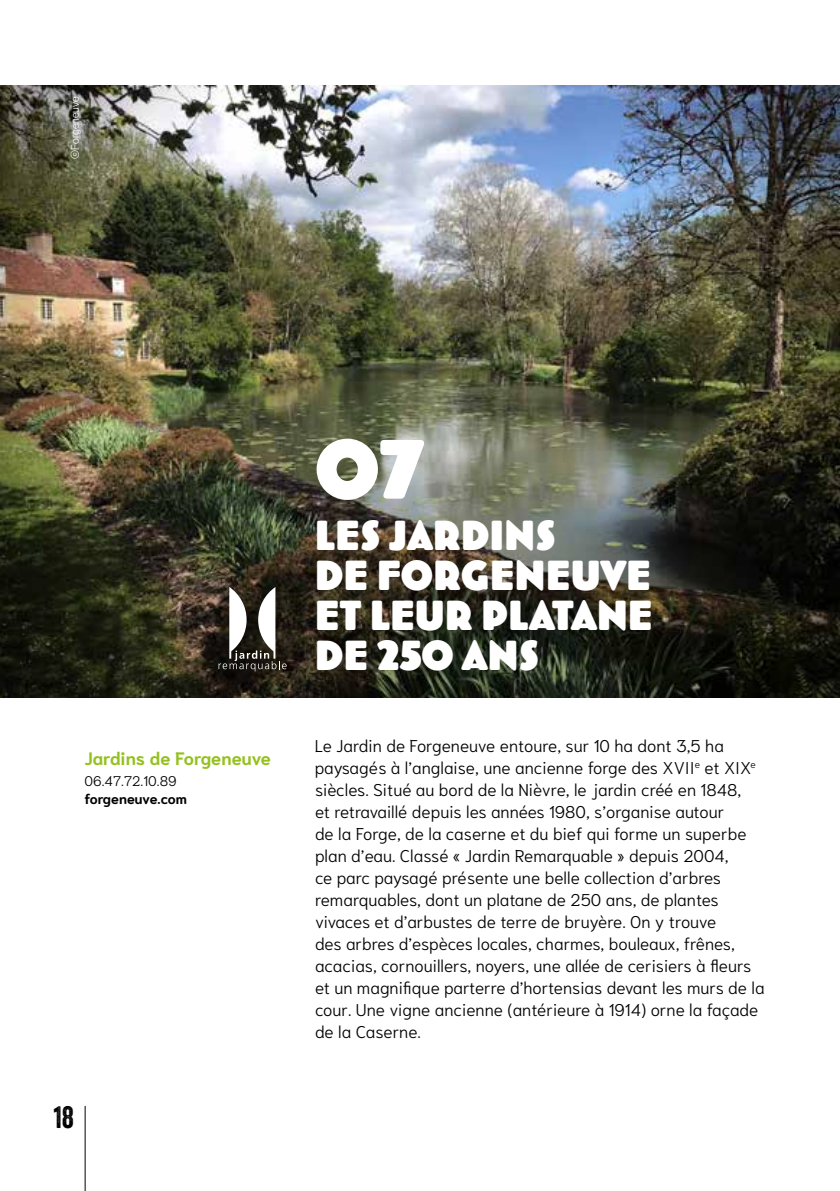
<style>
.page{position:relative;width:840px;height:1191px;background:#fff}
.page>*{position:absolute;margin:0;border:0;box-sizing:border-box;transform-origin:0 0}
.t1{font:80px "Bovine Round MVB";color:#fff}
.t2{font:40px/40px "Bovine Round MVB";color:#fff}
.t3{font:30px "Veneer";color:#000}
.t4{font:700 18px "Niramit";color:#95c11f}
.t5{font:300 17px/22px "Niramit";color:#000}
.t6{font:300 14px "Niramit";color:#000}
.t7{font:700 14px "Niramit";color:#000}
.t8{font:11px "SF Pro";color:#fff}
</style>
<div class="page">
<hr style="left:85px;top:1106px;width:1px;height:85px;background:#000">
<img style="left:0;top:85px;width:839px;height:337px">
<img style="left:0;top:422px;width:839px;height:275px">
<svg style="left:218px;top:587px;width:68px;height:84px"></svg>
<p class="t8" style="left:69px;top:159px;width:64px;rotate:-90deg">©Forgeneuve</p>
<p class="t4" style="left:85px;top:748px;width:188px">Jardins de Forgeneuve</p>
<p class="t6" style="left:85px;top:769px;width:93px">06.47.72.10.89</p>
<p class="t7" style="left:85px;top:790px;width:104px">forgeneuve.com</p>
<h3 class="t3" style="left:54px;top:1099px;width:21px">18</h3>
<h1 class="t1" style="left:315px;top:428px;width:111px">07</h1>
<h2 class="t2" style="left:315px;top:517px;width:339px">LES JARDINS<br>DE FORGENEUVE<br>ET LEUR PLATANE<br>DE 250 ANS</h2>
<p class="t5" style="left:315px;top:734px;width:451px">Le Jardin de Forgeneuve entoure, sur 10 ha dont 3,5 ha paysagés à l’anglaise, une ancienne forge des XVII<sup>e</sup> et XIX<sup>e </sup>siècles. Situé au bord de la Nièvre, le jardin créé en 1848,<br>et retravaillé depuis les années 1980, s’organise autour<br>de la Forge, de la caserne et du bief qui forme un superbe plan d’eau. Classé « Jardin Remarquable » depuis 2004,<br>ce parc paysagé présente une belle collection d’arbres remarquables, dont un platane de 250 ans, de plantes vivaces et d’arbustes de terre de bruyère. On y trouve<br>des arbres d’espèces locales, charmes, bouleaux, frênes, acacias, cornouillers, noyers, une allée de cerisiers à fleurs et un magnifique parterre d’hortensias devant les murs de la cour. Une vigne ancienne (antérieure à 1914) orne la façade de la Caserne.</p>
</div>
